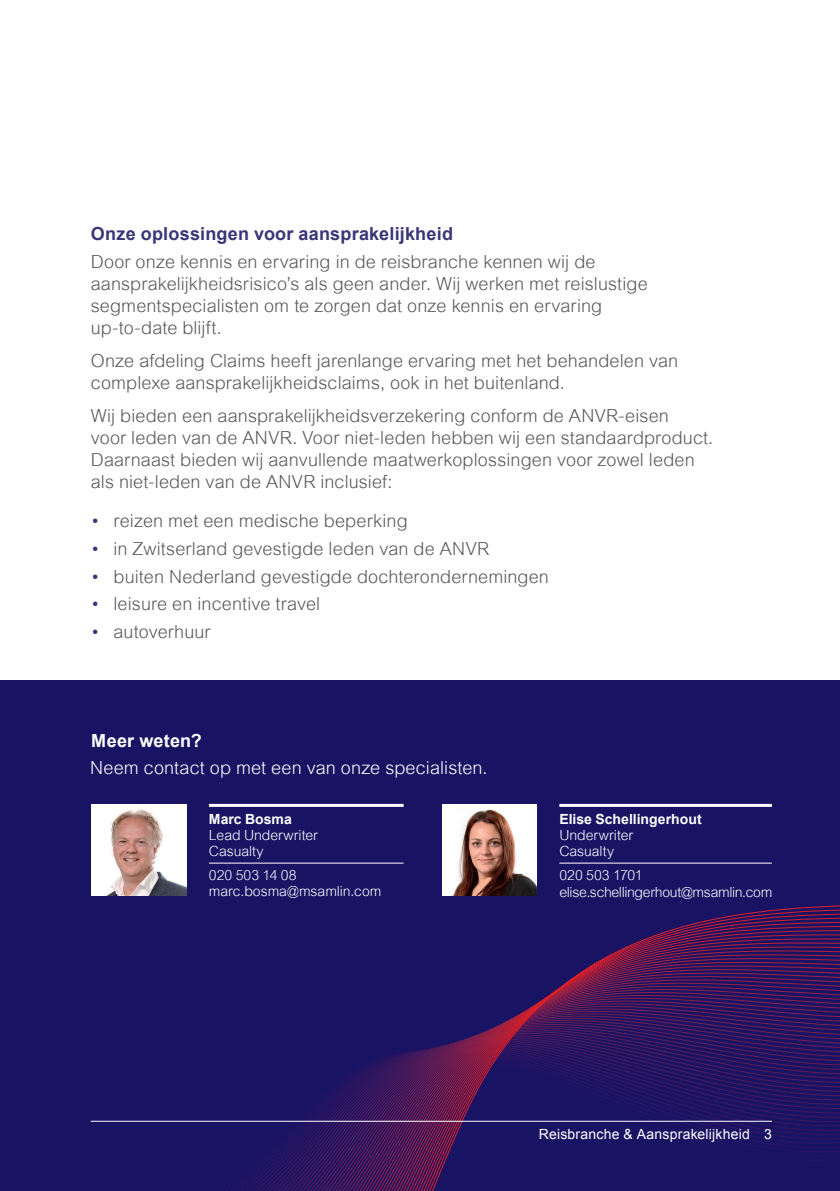
<style>
.page{position:relative;width:840px;height:1191px;background:#fff}
.page>*{position:absolute;margin:0;border:0;box-sizing:border-box;transform-origin:0 0}
.Body_text{font:300 18px/22px "Arial";letter-spacing:.01em;color:#57585a}
.Body_text-2{font:300 18px "Arial";letter-spacing:.005em;color:#fff}
.Subheader_Body_bold{font:700 18px "Arial";letter-spacing:.015em;color:#3a3578}
.Subheader_Body_bold-2{font:700 18px "Arial";letter-spacing:.015em;color:#fff}
._07_Title{font:300 14px/16px "Arial";color:#fff}
._08_Contact{font:300 14px/16px "Arial";color:#fff}
._08_Contact-2{font:300 14px "Arial";letter-spacing:-.02em;color:#fff}
.Page_number{font:14px "Arial";letter-spacing:.015em;color:#fff}
._06_Name___rule{font:700 14px "Arial";color:#fff}
.s1{color:#3a3578}
</style>
<div class="page">
<div style="left:0;top:680px;width:839px;height:511px;background:#191364"></div>
<svg style="left:90px;top:886px;width:749px;height:305px"></svg>
<hr style="left:91px;top:1121px;width:680px;height:1px;background:#fff">
<hr style="left:209px;top:804px;width:194px;height:3px;background:#fff">
<hr style="left:209px;top:862px;width:194px;height:1px;background:#fff">
<hr style="left:559px;top:804px;width:212px;height:3px;background:#fff">
<hr style="left:559px;top:862px;width:212px;height:1px;background:#fff">
<img style="left:92px;top:804px;width:94px;height:91px">
<div style="left:442px;top:804px;width:94px;height:91px;background:#fff"></div>
<img style="left:453px;top:809px;width:83px;height:86px">
<p class="Subheader_Body_bold" style="left:91px;top:222px;width:363px">Onze oplossingen voor aansprakelijkheid</p>
<p class="Body_text" style="left:91px;top:252px;width:558px">Door onze kennis en ervaring in de reisbranche kennen wij de aansprakelijkheidsrisico’s als geen ander. Wij werken met reislustige segmentspecialisten om te zorgen dat onze kennis en ervaring up-to-date blijft.</p>
<p class="Body_text" style="left:91px;top:351px;width:588px">Onze afdeling Claims heeft jarenlange ervaring met het behandelen van complexe aansprakelijkheidsclaims, ook in het buitenland.</p>
<p class="Body_text" style="left:91px;top:406px;width:623px">Wij bieden een aansprakelijkheidsverzekering conform de ANVR-eisen<br>voor leden van de ANVR. Voor niet-leden hebben wij een standaardproduct.<br>Daarnaast bieden wij aanvullende maatwerkoplossingen voor zowel leden als niet-leden van de ANVR inclusief:</p>
<p class="Body_text" style="left:91px;top:511px;width:318px"><span class="s1">•</span> reizen met een medische beperking</p>
<p class="Body_text" style="left:91px;top:539px;width:399px"><span class="s1">•</span> in Zwitserland gevestigde leden van de ANVR</p>
<p class="Body_text" style="left:91px;top:567px;width:459px"><span class="s1">•</span> buiten Nederland gevestigde dochterondernemingen</p>
<p class="Body_text" style="left:91px;top:594px;width:231px"><span class="s1">•</span> leisure en incentive travel</p>
<p class="Body_text" style="left:91px;top:622px;width:121px"><span class="s1">•</span> autoverhuur</p>
<p class="Subheader_Body_bold-2" style="left:91px;top:728px;width:112px">Meer weten?</p>
<p class="Body_text-2" style="left:90px;top:760px;width:399px">Neem contact op met een van onze specialisten.</p>
<p class="_06_Name___rule" style="left:209px;top:809px;width:84px">Marc Bosma</p>
<p class="_07_Title" style="left:209px;top:828px;width:110px">Lead Underwriter<br>Casualty</p>
<p class="_08_Contact" style="left:209px;top:868px;width:174px">020 503 14 08 marc.bosma@msamlin.com</p>
<p class="_06_Name___rule" style="left:559px;top:809px;width:144px">Elise Schellingerhout</p>
<p class="_07_Title" style="left:559px;top:828px;width:75px">Underwriter<br>Casualty</p>
<p class="_08_Contact" style="left:559px;top:868px;width:85px">020 503 1701</p>
<p class="_08_Contact-2" style="left:559px;top:886px;width:214px">elise.schellingerhout@msamlin.com</p>
<p class="Page_number" style="left:538px;top:1124px;width:234px">Reisbranche &amp; Aansprakelijkheid 3</p>
</div>
